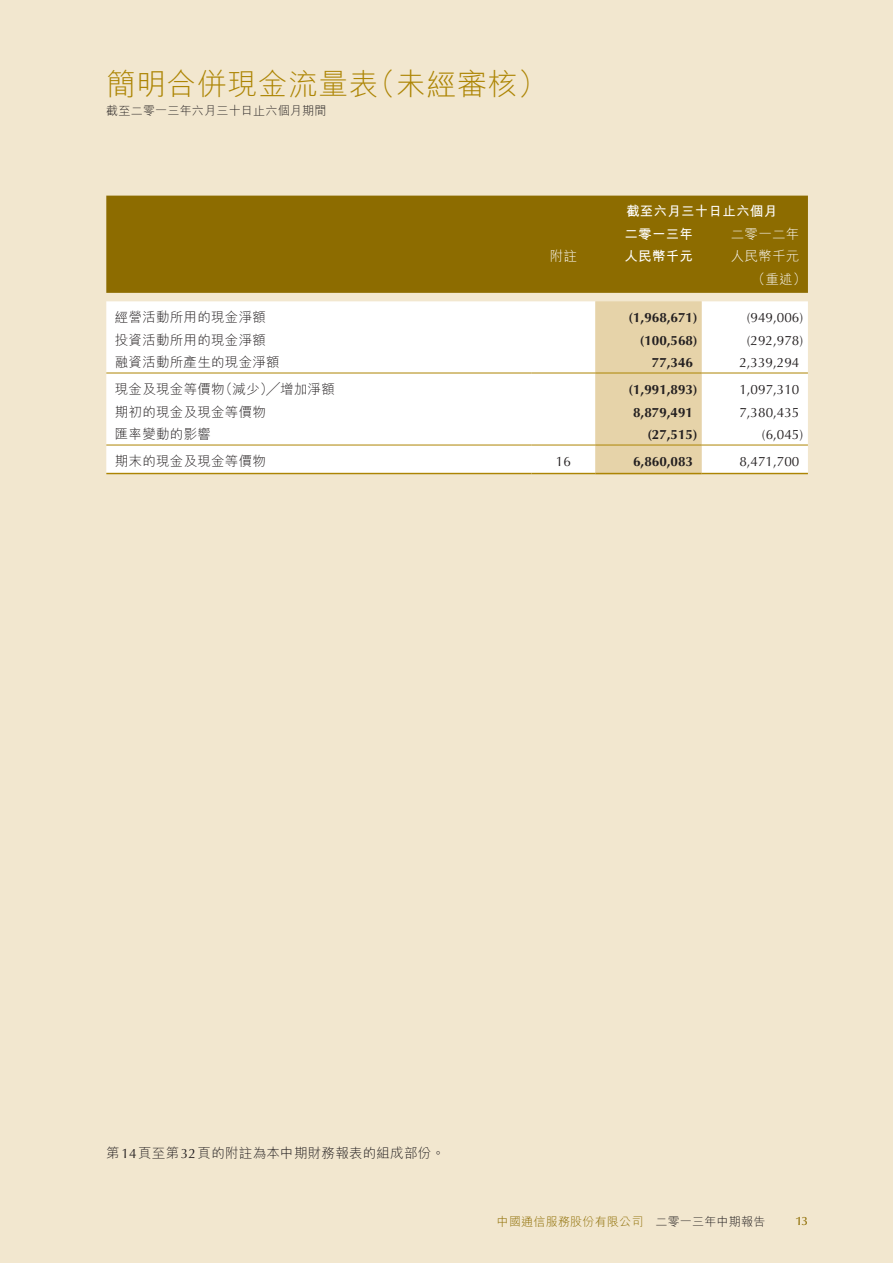
<style>
.page{position:relative;width:893px;height:1263px;background:#f2e7cf}
.page>*{position:absolute;margin:0;border:0;box-sizing:border-box;transform-origin:0 0}
.t1{font:300 30px "M Hei HK";letter-spacing:.01em;color:#ad8504}
.t2{font:300 13.5px "M Hei HK";letter-spacing:.02em;color:#231f20}
.t3{font:700 13.5px "Optima LT Std";color:#231f20}
.t4{font:13.5px "Optima LT Std";color:#231f20}
.t5{font:700 13.5px/22.5px "M Hei HK";letter-spacing:.02em;color:#fff}
.t6{font:300 13.5px/22.5px "M Hei HK";letter-spacing:.02em;color:#fff}
.t7{font:300 12px "M Hei HK";letter-spacing:.02em;color:#8d6c00}
.t8{font:300 12px "M Hei HK";letter-spacing:.02em;color:#231f20}
.t9{font:500 12px "Optima LT Std";color:#8d6c00}
.s1{font-family:"Optima LT Std";font-weight:400}
.s2{color:#231f20}
</style>
<div class="page">
<div style="left:106px;top:196px;width:702px;height:97px;background:#8d6c00"></div>
<div style="left:106px;top:301px;width:702px;height:171px;background:#fff"></div>
<div style="left:595px;top:301px;width:107px;height:172px;background:#e6d3a9"></div>
<hr style="left:106px;top:373px;width:425px;height:1px;background:#ad8504">
<hr style="left:531px;top:373px;width:64px;height:1px;background:#ad8504">
<hr style="left:595px;top:373px;width:107px;height:1px;background:#ad8504">
<hr style="left:702px;top:373px;width:106px;height:1px;background:#ad8504">
<hr style="left:106px;top:445px;width:425px;height:1px;background:#ad8504">
<hr style="left:531px;top:445px;width:64px;height:1px;background:#ad8504">
<hr style="left:595px;top:445px;width:107px;height:1px;background:#ad8504">
<hr style="left:702px;top:445px;width:106px;height:1px;background:#ad8504">
<hr style="left:106px;top:473px;width:425px;height:1px;background:#ad8504">
<hr style="left:531px;top:473px;width:64px;height:1px;background:#ad8504">
<hr style="left:595px;top:473px;width:107px;height:1px;background:#ad8504">
<hr style="left:702px;top:473px;width:106px;height:1px;background:#ad8504">
<h1 class="t1" style="left:106px;top:69px;width:443px">簡明合併現金流量表（未經審核）</h1>
<p class="t8" style="left:106px;top:104px;width:222px">截至二零一三年六月三十日止六個月期間</p>
<p class="t5" style="left:624px;top:199px;width:154px">截至六月三十日止六個月二零一三年</p>
<p class="t6" style="left:731px;top:222px;width:70px">二零一二年</p>
<p class="t6" style="left:550px;top:245px;width:29px">附註</p>
<p class="t5" style="left:624px;top:244px;width:70px">人民幣千元</p>
<p class="t6" style="left:752px;top:245px;width:56px;text-indent:-21px">人民幣千元（重述）</p>
<p class="t2" style="left:115px;top:310px;width:153px">經營活動所用的現金淨額</p>
<p class="t3" style="left:629px;top:310px;width:71px">(1,968,671)</p>
<p class="t4" style="left:747px;top:310px;width:58px">(949,006)</p>
<p class="t2" style="left:115px;top:333px;width:153px">投資活動所用的現金淨額</p>
<p class="t3" style="left:640px;top:332px;width:59px">(100,568)</p>
<p class="t4" style="left:747px;top:332px;width:58px">(292,978)</p>
<p class="t2" style="left:115px;top:355px;width:166px">融資活動所產生的現金淨額</p>
<p class="t3" style="left:652px;top:355px;width:43px">77,346</p>
<p class="t4" style="left:739px;top:355px;width:62px">2,339,294</p>
<p class="t2" style="left:115px;top:382px;width:222px">現金及現金等價物（減少）╱增加淨額</p>
<p class="t3" style="left:629px;top:382px;width:71px">(1,991,893)</p>
<p class="t4" style="left:739px;top:382px;width:62px">1,097,310</p>
<p class="t2" style="left:115px;top:405px;width:153px">期初的現金及現金等價物</p>
<p class="t3" style="left:633px;top:404px;width:62px">8,879,491</p>
<p class="t4" style="left:739px;top:404px;width:62px">7,380,435</p>
<p class="t2" style="left:115px;top:427px;width:98px">匯率變動的影響</p>
<p class="t3" style="left:647px;top:427px;width:52px">(27,515)</p>
<p class="t4" style="left:762px;top:427px;width:43px">(6,045)</p>
<p class="t2" style="left:115px;top:454px;width:153px">期末的現金及現金等價物</p>
<p class="t4" style="left:556px;top:454px;width:17px">16</p>
<p class="t3" style="left:633px;top:454px;width:62px">6,860,083</p>
<p class="t4" style="left:739px;top:454px;width:62px">8,471,700</p>
<p class="t2" style="left:106px;top:1146px;width:340px">第<span class="s1">14</span>頁至第<span class="s1">32</span>頁的附註為本中期財務報表的組成部份。</p>
<p class="t7" style="left:497px;top:1215px;width:270px">中國通信服務股份有限公司 <span class="s2">二零一三年中期報告</span></p>
<p class="t9" style="left:796px;top:1214px;width:13px">13</p>
</div>
